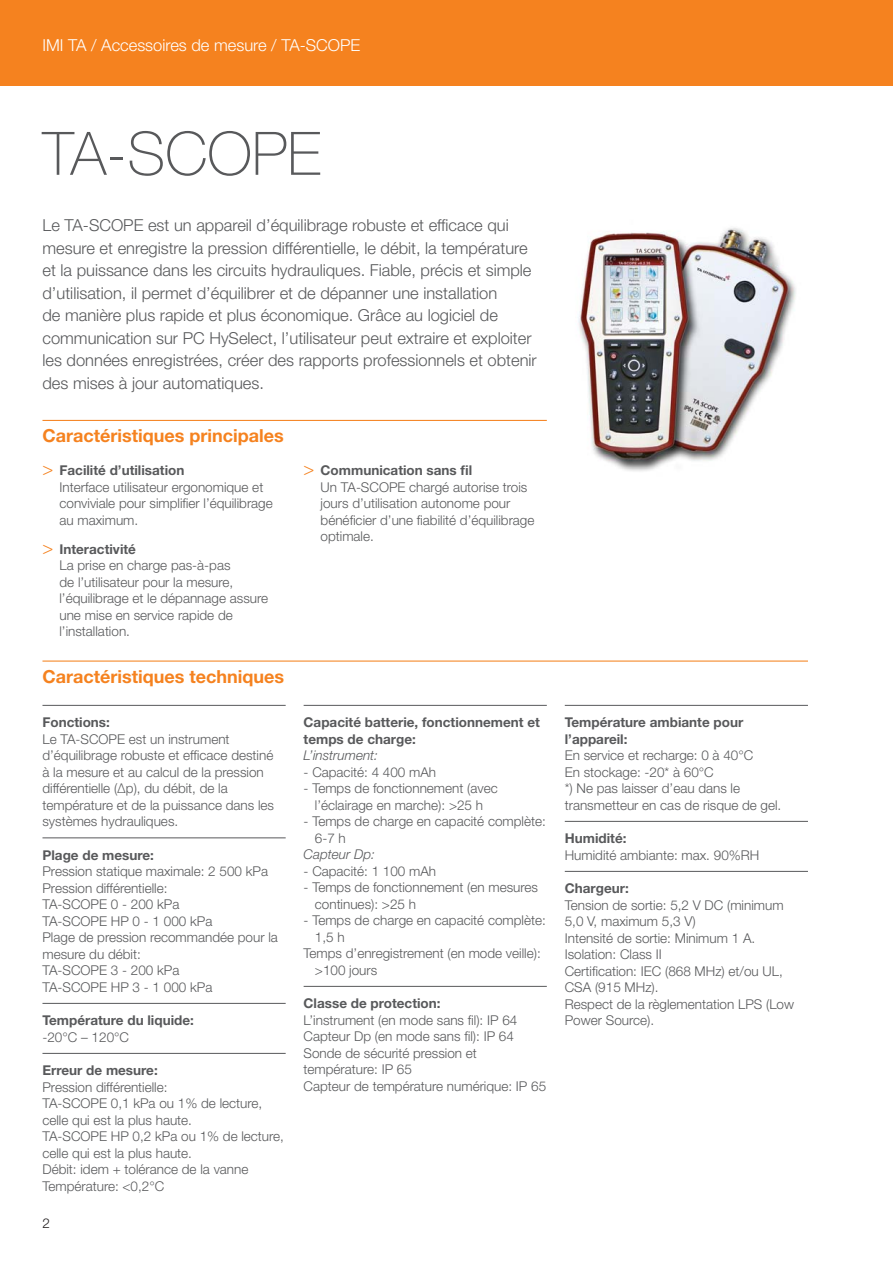
<style>
.page{position:relative;width:893px;height:1263px;background:#fff}
.page>*{position:absolute;margin:0;border:0;box-sizing:border-box;transform-origin:0 0}
.t1{font:100 60px "Helvetica Neue LT";color:#58595b}
.t2{font:700 18px "Helvetica Neue LT Std";color:#f5821f}
.t3{font:300 16.5px/22.5px "Helvetica Neue LT Std";color:#58595b}
.t4{font:300 16.5px "Helvetica Neue LT Std";color:#fff}
.t5{font:300 13.5px/16.5px "Helvetica Neue LT Std";color:#58595b}
.t6{font:700 13.5px/16.5px "Helvetica Neue LT Std";color:#58595b}
.t7{font:italic 300 13.5px "Helvetica Neue LT Std";color:#58595b}
.t8{font:300 13.5px "Helvetica Neue LT Std";color:#231f20}
.s1{font-size:18px;color:#f5821f}
.s2{font-weight:700}
</style>
<div class="page">
<div style="left:0;top:0;width:893px;height:85px;background:#f5821f"></div>
<hr style="left:42px;top:420px;width:505px;height:1px;background:#f5821f">
<hr style="left:42px;top:661px;width:766px;height:1px;background:#f5821f">
<hr style="left:42px;top:705px;width:244px;height:1px;background:#58595b">
<hr style="left:42px;top:838px;width:244px;height:1px;background:#58595b">
<hr style="left:42px;top:1003px;width:244px;height:1px;background:#58595b">
<hr style="left:42px;top:1053px;width:244px;height:1px;background:#58595b">
<hr style="left:304px;top:705px;width:243px;height:1px;background:#58595b">
<hr style="left:304px;top:986px;width:243px;height:1px;background:#58595b">
<hr style="left:565px;top:705px;width:243px;height:1px;background:#58595b">
<hr style="left:565px;top:821px;width:243px;height:1px;background:#58595b">
<hr style="left:565px;top:871px;width:243px;height:1px;background:#58595b">
<img style="left:578px;top:228px;width:218px;height:243px">
<p class="t4" style="left:42px;top:39px;width:319px">IMI TA / Accessoires de mesure / TA-SCOPE</p>
<h1 class="t1" style="left:42px;top:128px;width:280px">TA-SCOPE</h1>
<p class="t3" style="left:42px;top:216px;width:496px">Le TA-SCOPE est un appareil d’équilibrage robuste et efficace qui mesure et enregistre la pression différentielle, le débit, la température et la puissance dans les circuits hydrauliques. Fiable, précis et simple d’utilisation, il permet d’équilibrer et de dépanner une installation<br>de manière plus rapide et plus économique. Grâce au logiciel de communication sur PC HySelect, l’utilisateur peut extraire et exploiter les données enregistrées, créer des rapports professionnels et obtenir des mises à jour automatiques.</p>
<h2 class="t2" style="left:42px;top:429px;width:243px">Caractéristiques principales</h2>
<p class="t5" style="left:59px;top:464px;width:215px;text-indent:-17px"><span class="s1">&gt;</span> <span class="s2">Facilité d’utilisation<br></span>Interface utilisateur ergonomique et conviviale pour simplifier l’équilibrage au maximum.</p>
<p class="t5" style="left:59px;top:542px;width:210px;text-indent:-17px"><span class="s1">&gt;</span> <span class="s2">Interactivité<br></span>La prise en charge pas-à-pas<br>de l’utilisateur pour la mesure, l’équilibrage et le dépannage assure une mise en service rapide de l’installation.</p>
<p class="t5" style="left:321px;top:464px;width:215px;text-indent:-17px"><span class="s1">&gt;</span> <span class="s2">Communication sans fil<br></span>Un TA-SCOPE chargé autorise trois jours d’utilisation autonome pour bénéficier d’une fiabilité d’équilibrage optimale.</p>
<h2 class="t2" style="left:42px;top:670px;width:243px">Caractéristiques techniques</h2>
<p class="t6" style="left:42px;top:716px;width:69px">Fonctions:</p>
<p class="t5" style="left:42px;top:732px;width:233px">Le TA-SCOPE est un instrument d’équilibrage robuste et efficace destiné à la mesure et au calcul de la pression différentielle (Δp), du débit, de la température et de la puissance dans les systèmes hydrauliques.</p>
<p class="t6" style="left:42px;top:848px;width:113px">Plage de mesure:</p>
<p class="t5" style="left:42px;top:865px;width:237px">Pression statique maximale: 2 500 kPa<br>Pression différentielle:<br>TA-SCOPE 0 - 200 kPa<br>TA-SCOPE HP 0 - 1 000 kPa<br>Plage de pression recommandée pour la mesure du débit:<br>TA-SCOPE 3 - 200 kPa<br>TA-SCOPE HP 3 - 1 000 kPa</p>
<p class="t6" style="left:42px;top:1014px;width:153px">Température du liquide:</p>
<p class="t5" style="left:42px;top:1030px;width:88px">-20°C – 120°C</p>
<p class="t6" style="left:42px;top:1064px;width:117px">Erreur de mesure:</p>
<p class="t5" style="left:42px;top:1080px;width:243px">Pression différentielle:<br>TA-SCOPE 0,1 kPa ou 1% de lecture, celle qui est la plus haute.<br>TA-SCOPE HP 0,2 kPa ou 1% de lecture, celle qui est la plus haute.<br>Débit: idem + tolérance de la vanne<br>Température: &lt;0,2°C</p>
<p class="t8" style="left:42px;top:1218px;width:9px">2</p>
<p class="t6" style="left:304px;top:716px;width:238px">Capacité batterie, fonctionnement et temps de charge:</p>
<p class="t7" style="left:304px;top:750px;width:76px">L’instrument:</p>
<p class="t5" style="left:304px;top:765px;width:134px">- Capacité: 4 400 mAh</p>
<p class="t5" style="left:304px;top:782px;width:196px;text-align:center">- Temps de fonctionnement (avec l’éclairage en marche): &gt;25 h</p>
<p class="t5" style="left:315px;top:815px;width:232px;text-indent:-11px">- Temps de charge en capacité complète:<br>6-7 h</p>
<p class="t7" style="left:304px;top:849px;width:73px">Capteur Dp:</p>
<p class="t5" style="left:304px;top:864px;width:134px">- Capacité: 1 100 mAh</p>
<p class="t5" style="left:315px;top:881px;width:225px;text-indent:-11px">- Temps de fonctionnement (en mesures continues): &gt;25 h</p>
<p class="t5" style="left:304px;top:914px;width:244px">- Temps de charge en capacité complète:</p>
<p class="t5" style="left:315px;top:930px;width:31px">1,5 h</p>
<p class="t5" style="left:304px;top:947px;width:239px">Temps d’enregistrement (en mode veille):</p>
<p class="t5" style="left:315px;top:963px;width:64px">&gt;100 jours</p>
<p class="t6" style="left:304px;top:997px;width:138px">Classe de protection:</p>
<p class="t5" style="left:304px;top:1013px;width:244px">L’instrument (en mode sans fil): IP 64<br>Capteur Dp (en mode sans fil): IP 64<br>Sonde de sécurité pression et température: IP 65<br>Capteur de température numérique: IP 65</p>
<p class="t6" style="left:565px;top:716px;width:180px">Température ambiante pour l’appareil:</p>
<p class="t5" style="left:565px;top:749px;width:218px">En service et recharge: 0 à 40°C<br>En stockage: -20* à 60°C<br>*) Ne pas laisser d’eau dans le transmetteur en cas de risque de gel.</p>
<p class="t6" style="left:565px;top:832px;width:63px">Humidité:</p>
<p class="t5" style="left:565px;top:848px;width:196px">Humidité ambiante: max. 90%RH</p>
<p class="t6" style="left:565px;top:882px;width:66px">Chargeur:</p>
<p class="t5" style="left:565px;top:898px;width:231px">Tension de sortie: 5,2 V DC (minimum<br>5,0 V, maximum 5,3 V)<br>Intensité de sortie: Minimum 1 A.<br>Isolation: Class II<br>Certification: IEC (868 MHz) et/ou UL,<br>CSA (915 MHz).<br>Respect de la règlementation LPS (Low<br>Power Source).</p>
</div>
